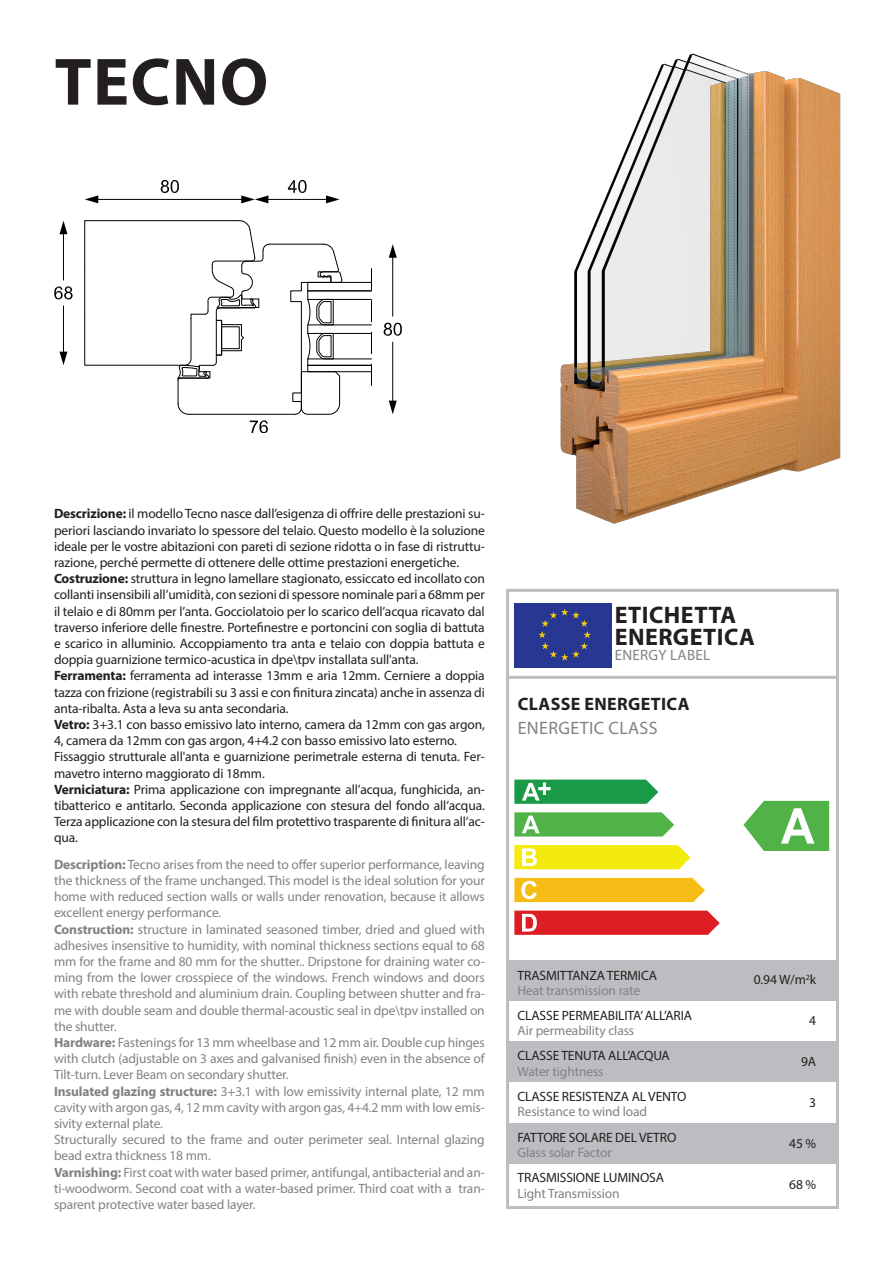
<style>
.page{position:relative;width:893px;height:1263px;background:#fff}
.page>*{position:absolute;margin:0;border:0;box-sizing:border-box;transform-origin:0 0}
.Titolo_modelli{font:700 67.5px "Myriad Pro";letter-spacing:.02em;color:#231f20}
.Titolo{font:700 24px/22.5px "Myriad Pro";letter-spacing:.02em;color:#231f20}
.Titolo_2{font:700 18px "Myriad Pro";letter-spacing:.02em;color:#231f20}
.Titolo_2-2{font:18px "Myriad Pro";letter-spacing:.02em;color:#808285}
.Titolo-2{font:15px "Myriad Pro";letter-spacing:.02em;color:#808285}
.Paragrafo{font:13.5px/16.2px "Myriad Pro";letter-spacing:-.01em;color:#231f20;text-align:justify}
.Paragrafo-2{font:13.5px/16.2px "Myriad Pro";letter-spacing:-.01em;color:#808285;text-align:justify}
.Paragrafo_a_dx{font:13.5px "Myriad Pro";letter-spacing:-.01em;color:#231f20}
.s1{font-weight:700}
</style>
<div class="page">
<img style="left:560px;top:53px;width:281px;height:471px">
<hr style="left:269px;top:244px;width:54px;height:1px;background:#000">
<hr style="left:301px;top:329px;width:1px;height:43px;background:#000">
<hr style="left:189px;top:414px;width:106px;height:1px;background:#000">
<div style="left:307px;top:324px;width:65px;height:10px;border:1px solid #000"></div>
<svg style="left:371px;top:372px;width:1px;height:14px"></svg>
<svg style="left:371px;top:332px;width:1px;height:22px"></svg>
<svg style="left:371px;top:300px;width:1px;height:22px"></svg>
<svg style="left:371px;top:269px;width:1px;height:13px"></svg>
<div style="left:307px;top:290px;width:65px;height:10px;border:1px solid #000"></div>
<div style="left:307px;top:365px;width:65px;height:7px;border:1px solid #000"></div>
<div style="left:307px;top:282px;width:65px;height:9px;border:1px solid #000"></div>
<svg style="left:290px;top:243px;width:53px;height:117px"></svg>
<svg style="left:292px;top:371px;width:49px;height:44px"></svg>
<hr style="left:88px;top:199px;width:163px;height:1px;background:#000">
<hr style="left:258px;top:199px;width:78px;height:1px;background:#000">
<hr style="left:63px;top:224px;width:1px;height:56px;background:#000">
<hr style="left:63px;top:306px;width:1px;height:56px;background:#000">
<hr style="left:392px;top:342px;width:1px;height:69px;background:#000">
<hr style="left:392px;top:248px;width:1px;height:68px;background:#000">
<svg style="left:85px;top:195px;width:13px;height:8px"></svg>
<svg style="left:160px;top:180px;width:19px;height:13px"></svg>
<svg style="left:241px;top:195px;width:27px;height:8px"></svg>
<svg style="left:326px;top:195px;width:14px;height:8px"></svg>
<svg style="left:288px;top:180px;width:19px;height:13px"></svg>
<svg style="left:84px;top:220px;width:186px;height:213px"></svg>
<svg style="left:60px;top:221px;width:7px;height:13px"></svg>
<svg style="left:60px;top:352px;width:7px;height:13px"></svg>
<svg style="left:54px;top:286px;width:19px;height:14px"></svg>
<svg style="left:389px;top:401px;width:8px;height:13px"></svg>
<svg style="left:389px;top:244px;width:8px;height:14px"></svg>
<svg style="left:383px;top:322px;width:19px;height:14px"></svg>
<div style="left:506px;top:589px;width:333px;height:620px;border:3px solid #bcbdc0"></div>
<div style="left:506px;top:960px;width:331px;height:41px;background:#bcbdc0"></div>
<div style="left:506px;top:1041px;width:331px;height:41px;background:#bcbdc0"></div>
<div style="left:506px;top:1123px;width:331px;height:40px;background:#bcbdc0"></div>
<hr style="left:506px;top:676px;width:332px;height:3px;background:#bcbdc0">
<div style="left:514px;top:603px;width:98px;height:64px;background:#283791"></div>
<svg style="left:539px;top:609px;width:52px;height:51px"></svg>
<svg style="left:743px;top:801px;width:86px;height:50px"></svg>
<svg style="left:514px;top:780px;width:144px;height:24px;background:#32a45a"></svg>
<svg style="left:514px;top:812px;width:160px;height:24px;background:#5fb857"></svg>
<svg style="left:514px;top:845px;width:176px;height:24px;background:#f3ec1e"></svg>
<svg style="left:514px;top:878px;width:191px;height:24px;background:#f6c124"></svg>
<svg style="left:514px;top:911px;width:206px;height:24px;background:#e02d34"></svg>
<p class="Titolo_modelli" style="left:55px;top:38px;width:215px">TECNO</p>
<p class="Paragrafo" style="left:54px;top:506px;width:432px"><span class="s1">Descrizione:</span> il modello Tecno nasce dall’esigenza di offrire delle prestazioni su&shy;periori lasciando invariato lo spessore del telaio. Questo modello è la soluzione ideale per le vostre abitazioni con pareti di sezione ridotta o in fase di ristruttu&shy;razione, perché permette di ottenere delle ottime prestazioni energetiche.</p>
<p class="Paragrafo" style="left:54px;top:570px;width:432px"><span class="s1">Costruzione:</span> struttura in legno lamellare stagionato, essiccato ed incollato con collanti insensibili all’umidità, con sezioni di spessore nominale pari a 68mm per il telaio e di 80mm per l’anta. Gocciolatoio per lo scarico dell’acqua ricavato dal traverso inferiore delle finestre. Portefinestre e portoncini con soglia di battuta e scarico in alluminio. Accoppiamento tra anta e telaio con doppia battuta e doppia guarnizione termico-acustica in dpe\tpv installata sull'anta.</p>
<p class="Paragrafo" style="left:54px;top:668px;width:432px"><span class="s1">Ferramenta:</span> ferramenta ad interasse 13mm e aria 12mm. Cerniere a doppia tazza con frizione (registrabili su 3 assi e con finitura zincata) anche in assenza di anta-ribalta. Asta a leva su anta secondaria.</p>
<p class="Paragrafo" style="left:54px;top:716px;width:432px"><span class="s1">Vetro:</span> 3+3.1 con basso emissivo lato interno, camera da 12mm con gas argon,<br>4, camera da 12mm con gas argon, 4+4.2 con basso emissivo lato esterno.</p>
<p class="Paragrafo" style="left:54px;top:749px;width:432px">Fissaggio strutturale all'anta e guarnizione perimetrale esterna di tenuta. Fer&shy;mavetro interno maggiorato di 18mm.</p>
<p class="Paragrafo" style="left:54px;top:781px;width:432px"><span class="s1">Verniciatura:</span> Prima applicazione con impregnante all’acqua, funghicida, an&shy;tibatterico e antitarlo. Seconda applicazione con stesura del fondo all’acqua.<br>Terza applicazione con la stesura del film protettivo trasparente di finitura all’ac&shy;qua.</p>
<p class="Paragrafo-2" style="left:54px;top:856px;width:432px"><span class="s1">Description:</span> Tecno arises from the need to offer superior performance, leaving the thickness of the frame unchanged. This model is the ideal solution for your home with reduced section walls or walls under renovation, because it allows excellent energy performance.</p>
<p class="Paragrafo-2" style="left:54px;top:921px;width:432px"><span class="s1">Construction:</span> structure in laminated seasoned timber, dried and glued with adhesives insensitive to humidity, with nominal thickness sections equal to 68 mm for the frame and 80 mm for the shutter.. Dripstone for draining water co&shy;ming from the lower crosspiece of the windows. French windows and doors with rebate threshold and aluminium drain. Coupling between shutter and fra&shy;me with double seam and double thermal-acoustic seal in dpe\tpv installed on the shutter.</p>
<p class="Paragrafo-2" style="left:54px;top:1034px;width:432px"><span class="s1">Hardware:</span> Fastenings for 13 mm wheelbase and 12 mm air. Double cup hinges with clutch (adjustable on 3 axes and galvanised finish) even in the absence of Tilt-turn. Lever Beam on secondary shutter.</p>
<p class="Paragrafo-2" style="left:54px;top:1083px;width:432px"><span class="s1">Insulated glazing structure:</span> 3+3.1 with low emissivity internal plate, 12 mm cavity with argon gas, 4, 12 mm cavity with argon gas, 4+4.2 mm with low emis&shy;sivity external plate.</p>
<p class="Paragrafo-2" style="left:54px;top:1131px;width:432px">Structurally secured to the frame and outer perimeter seal. Internal glazing bead extra thickness 18 mm.</p>
<p class="Paragrafo-2" style="left:54px;top:1164px;width:432px"><span class="s1">Varnishing:</span> First coat with water based primer, antifungal, antibacterial and an&shy;ti-woodworm. Second coat with a water-based primer. Third coat with a tran&shy;sparent protective water based layer.</p>
<p class="Titolo" style="left:615px;top:603px;width:142px">ETICHETTA<br>ENERGETICA</p>
<p class="Titolo-2" style="left:615px;top:646px;width:97px">ENERGY LABEL</p>
<p class="Titolo_2" style="left:518px;top:692px;width:173px">CLASSE ENERGETICA</p>
<p class="Titolo_2-2" style="left:518px;top:717px;width:141px">ENERGETIC CLASS</p>
<p class="Paragrafo" style="left:518px;top:967px;width:141px">TRASMITTANZA TERMICA</p>
<p class="Paragrafo-2" style="left:518px;top:982px;width:124px">Heat transmission rate</p>
<p class="Paragrafo" style="left:518px;top:1007px;width:176px">CLASSE PERMEABILITA’ ALL’ARIA</p>
<p class="Paragrafo-2" style="left:518px;top:1022px;width:118px">Air permeability class</p>
<p class="Paragrafo" style="left:518px;top:1047px;width:154px">CLASSE TENUTA ALL’ACQUA</p>
<p class="Paragrafo-2" style="left:518px;top:1063px;width:87px">Water tightness</p>
<p class="Paragrafo" style="left:518px;top:1088px;width:170px">CLASSE RESISTENZA AL VENTO</p>
<p class="Paragrafo-2" style="left:518px;top:1103px;width:131px">Resistance to wind load</p>
<p class="Paragrafo" style="left:518px;top:1129px;width:160px">FATTORE SOLARE DEL VETRO</p>
<p class="Paragrafo-2" style="left:518px;top:1144px;width:96px">Glass solar Factor</p>
<p class="Paragrafo" style="left:518px;top:1169px;width:148px">TRASMISSIONE LUMINOSA</p>
<p class="Paragrafo-2" style="left:518px;top:1185px;width:103px">Light Transmission</p>
<p class="Paragrafo_a_dx" style="left:754px;top:971px;width:64px">0.94 W/m<sup>2</sup>k</p>
<p class="Paragrafo_a_dx" style="left:809px;top:1012px;width:8px">4</p>
<p class="Paragrafo_a_dx" style="left:801px;top:1053px;width:17px">9A</p>
<p class="Paragrafo_a_dx" style="left:809px;top:1094px;width:8px">3</p>
<p class="Paragrafo_a_dx" style="left:789px;top:1135px;width:28px">45 %</p>
<p class="Paragrafo_a_dx" style="left:789px;top:1176px;width:28px">68 %</p>
</div>
